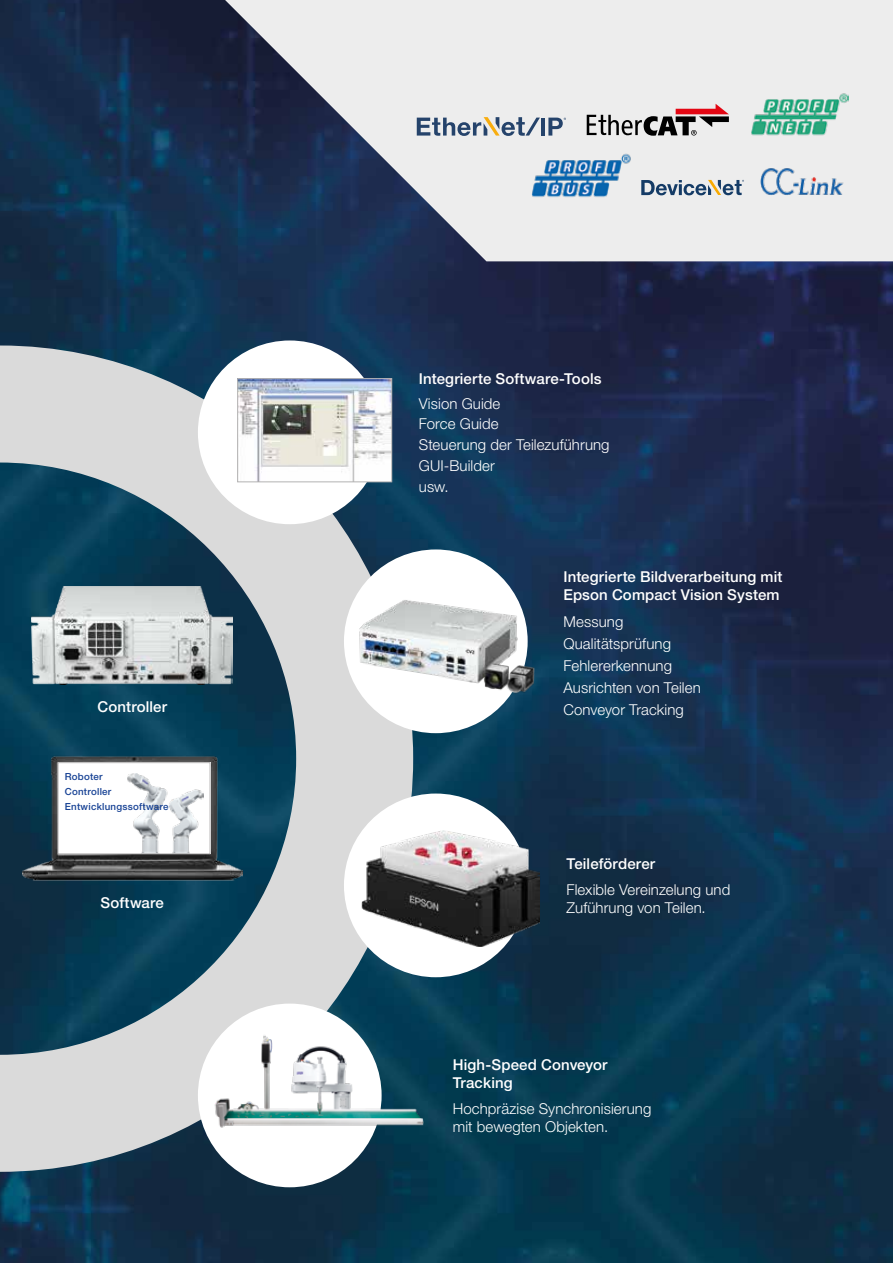
<style>
.page{position:relative;width:893px;height:1263px;background:#fff}
.page>*{position:absolute;margin:0;border:0;box-sizing:border-box;transform-origin:0 0}
.t1{font:300 15px/20.9px "Helvetica Neue LT Pro";letter-spacing:.005em;color:#fff}
.t2{font:500 15px/18px "Helvetica Neue LT Pro";letter-spacing:.01em;color:#fff}
.t3{font:500 9.75px/14.7px "Helvetica Neue LT Pro";letter-spacing:.025em;color:#164194}
</style>
<div class="page">
<img style="left:0;top:0;width:893px;height:1263px">
<svg style="left:0;top:345px;width:413px;height:827px;background:#708996"></svg>
<svg style="left:225px;top:0;width:668px;height:261px;background:#bdc1c9"></svg>
<img style="left:531px;top:149px;width:103px;height:54px">
<img style="left:750px;top:89px;width:98px;height:52px">
<svg style="left:587px;top:104px;width:142px;height:32px;background:#b0a1a2"></svg>
<div style="left:198px;top:340px;width:184px;height:184px;background:#fff;border-radius:50%"></div>
<img style="left:239px;top:380px;width:151px;height:100px">
<div style="left:237px;top:378px;width:155px;height:104px;border:1px solid #b3b2b2"></div>
<div style="left:344px;top:549px;width:184px;height:184px;background:#fff;border-radius:50%"></div>
<img style="left:346px;top:589px;width:200px;height:111px">
<div style="left:344px;top:793px;width:184px;height:184px;background:#fff;border-radius:50%"></div>
<img style="left:362px;top:831px;width:178px;height:115px">
<div style="left:198px;top:1003px;width:184px;height:184px;background:#fff;border-radius:50%"></div>
<img style="left:207px;top:1025px;width:231px;height:106px">
<img style="left:32px;top:586px;width:201px;height:99px">
<img style="left:22px;top:737px;width:220px;height:174px">
<div style="left:58px;top:763px;width:152px;height:91px;background:#fff"></div>
<img style="left:127px;top:774px;width:77px;height:78px">
<div style="left:58px;top:762px;width:152px;height:92px;border:1px solid #b3b2b2"></div>
<img style="left:760px;top:168px;width:84px;height:27px">
<hr style="left:541px;top:118px;width:4px;height:18px;background:#25436b">
<svg style="left:417px;top:117px;width:123px;height:19px;background:#a3abb5"></svg>
<svg style="left:548px;top:118px;width:18px;height:18px"></svg>
<svg style="left:641px;top:180px;width:103px;height:15px;background:#96a3af"></svg>
<p class="t2" style="left:98px;top:697px;width:71px">Controller</p>
<p class="t3" style="left:65px;top:769px;width:105px">Roboter<br>Controller<br>Entwicklungssoftware</p>
<p class="t2" style="left:101px;top:893px;width:65px">Software</p>
<p class="t2" style="left:419px;top:369px;width:184px">Integrierte Software-Tools</p>
<p class="t1" style="left:419px;top:392px;width:192px">Vision Guide<br>Force Guide<br>Steuerung der Teilezuführung<br>GUI-Builder<br>usw.</p>
<p class="t2" style="left:563px;top:568px;width:221px">Integrierte Bildverarbeitung mit<br>Epson Compact Vision System</p>
<p class="t1" style="left:563px;top:610px;width:139px;line-height:22px">Messung<br>Qualitätsprüfung<br>Fehlererkennung<br>Ausrichten von Teilen<br>Conveyor Tracking</p>
<p class="t2" style="left:567px;top:854px;width:90px">Teileförderer</p>
<p class="t1" style="left:567px;top:880px;width:165px;line-height:18px">Flexible Vereinzelung und<br>Zuführung von Teilen.</p>
<p class="t2" style="left:453px;top:1055px;width:156px">High-Speed Conveyor<br>Tracking</p>
<p class="t1" style="left:453px;top:1099px;width:200px;line-height:18px">Hochpräzise Synchronisierung mit bewegten Objekten.</p>
</div>
